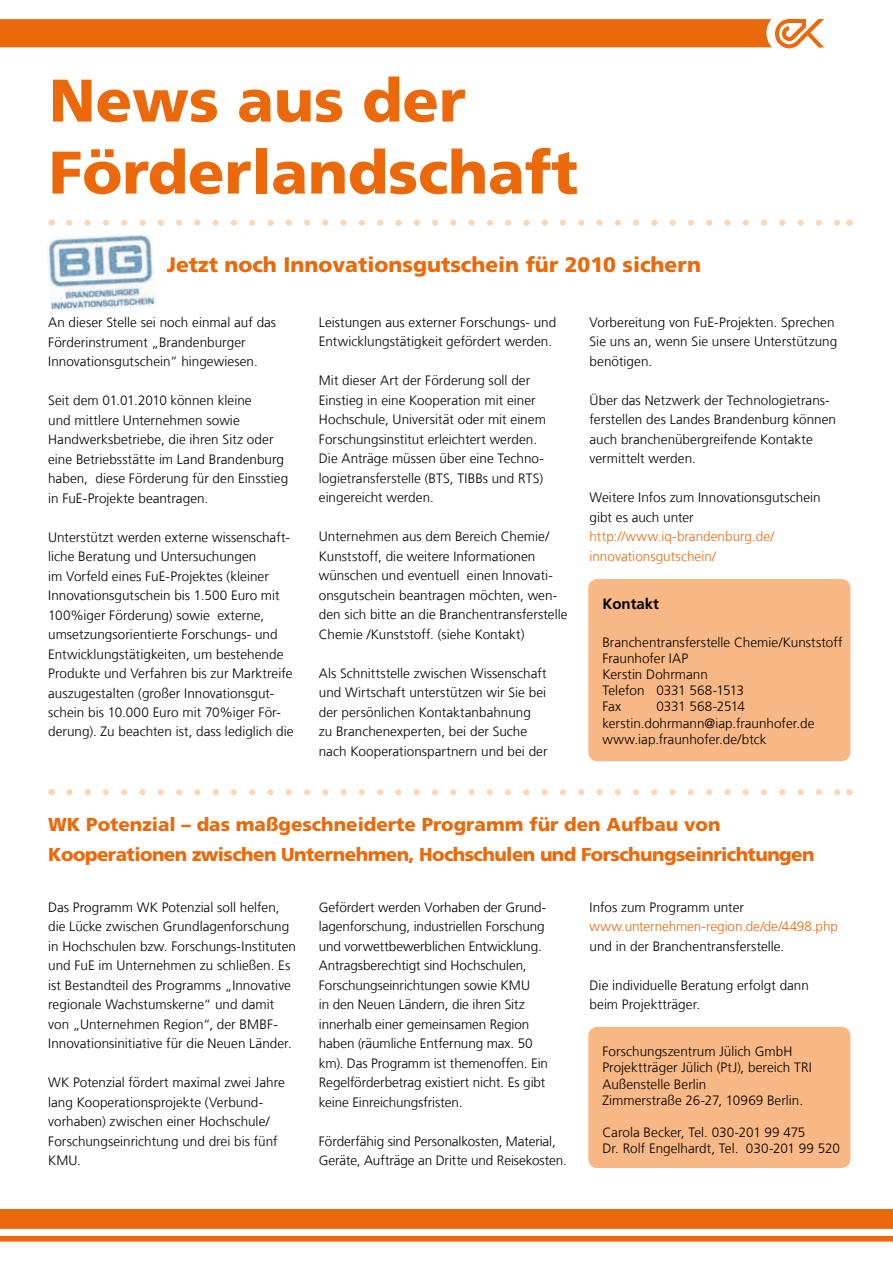
<style>
.page{position:relative;width:893px;height:1263px;background:#fff}
.page>*{position:absolute;margin:0;border:0;box-sizing:border-box;transform-origin:0 0}
.t1{font:900 60px/72px "Frutiger LT Com";color:#eb690b}
.t2{font:900 21px "Frutiger LT Com";color:#eb690b}
.t3{font:900 18.75px/30px "Frutiger LT Com";letter-spacing:-.03em;color:#eb690b}
.t4{font:700 15px "Frutiger LT Com";color:#000}
.t5{font:300 13.5px/19.5px "Frutiger LT Com";color:#000}
.t6{font:300 13.5px/19.5px "Frutiger LT Com";color:#eb690b}
</style>
<div class="page">
<div style="left:0;top:19px;width:771px;height:28px;background:#eb690b"></div>
<div style="left:0;top:1236px;width:893px;height:5px;background:#eb690b"></div>
<div style="left:0;top:1209px;width:893px;height:20px;background:#eb690b"></div>
<div style="left:766px;top:12px;width:42px;height:42px;background:#fff;border-radius:50%"></div>
<img style="left:776px;top:19px;width:48px;height:30px">
<svg style="left:69px;top:220px;width:771px;height:6px"></svg>
<svg style="left:69px;top:789px;width:771px;height:6px"></svg>
<div style="left:588px;top:579px;width:262px;height:182px;background:#f7b885;border-radius:9px"></div>
<div style="left:588px;top:1027px;width:262px;height:141px;background:#f7b885;border-radius:9px"></div>
<img style="left:47px;top:233px;width:109px;height:78px">
<h1 class="t1" style="left:49px;top:65px;width:531px">News aus der<br>Förderlandschaft</h1>
<h2 class="t2" style="left:167px;top:252px;width:536px">Jetzt noch Innovationsgutschein für 2010 sichern</h2>
<p class="t5" style="left:48px;top:313px;width:230px">An dieser Stelle sei noch einmal auf das<br>Förderinstrument „Brandenburger<br>Innovationsgutschein“ hingewiesen.</p>
<p class="t5" style="left:48px;top:391px;width:241px">Seit dem 01.01.2010 können kleine<br>und mittlere Unternehmen sowie Handwerksbetriebe, die ihren Sitz oder eine Betriebsstätte im Land Brandenburg haben, diese Förderung für den Einsstieg in FuE-Projekte beantragen.</p>
<p class="t5" style="left:48px;top:527px;width:247px">Unterstützt werden externe wissenschaft&shy;liche Beratung und Untersuchungen<br>im Vorfeld eines FuE-Projektes (kleiner Innovationsgutschein bis 1.500 Euro mit 100%iger Förderung) sowie externe, umsetzungsorientierte Forschungs- und Entwicklungstätigkeiten, um bestehende Produkte und Verfahren bis zur Marktreife auszugestalten (großer Innovationsgut&shy;schein bis 10.000 Euro mit 70%iger För&shy;derung). Zu beachten ist, dass lediglich die</p>
<p class="t5" style="left:319px;top:313px;width:239px">Leistungen aus externer Forschungs- und<br>Entwicklungstätigkeit gefördert werden.</p>
<p class="t5" style="left:319px;top:371px;width:229px">Mit dieser Art der Förderung soll der Einstieg in eine Kooperation mit einer Hochschule, Universität oder mit einem Forschungsinstitut erleichtert werden.<br>Die Anträge müssen über eine Techno&shy;logietransferstelle (BTS, TIBBs und RTS) eingereicht werden.</p>
<p class="t5" style="left:319px;top:527px;width:250px">Unternehmen aus dem Bereich Chemie/ Kunststoff, die weitere Informationen wünschen und eventuell einen Innovati&shy;onsgutschein beantragen möchten, wen&shy;den sich bitte an die Branchentransferstelle Chemie /Kunststoff. (siehe Kontakt)</p>
<p class="t5" style="left:319px;top:664px;width:230px">Als Schnittstelle zwischen Wissenschaft und Wirtschaft unterstützen wir Sie bei der persönlichen Kontaktanbahnung zu Branchenexperten, bei der Suche nach Kooperationspartnern und bei der</p>
<p class="t5" style="left:590px;top:312px;width:249px">Vorbereitung von FuE-Projekten. Sprechen<br>Sie uns an, wenn Sie unsere Unterstützung benötigen.</p>
<p class="t5" style="left:590px;top:390px;width:248px">Über das Netzwerk der Technologietrans&shy;ferstellen des Landes Brandenburg können auch branchenübergreifende Kontakte vermittelt werden.</p>
<p class="t5" style="left:590px;top:488px;width:233px">Weitere Infos zum Innovationsgutschein gibt es auch unter</p>
<p class="t6" style="left:590px;top:527px;width:186px">http://www.iq-brandenburg.de/ innovationsgutschein/</p>
<p class="t4" style="left:602px;top:595px;width:58px">Kontakt</p>
<p class="t5" style="left:602px;top:634px;width:242px;line-height:16.2px">Branchentransferstelle Chemie/Kunststoff<br>Fraunhofer IAP<br>Kerstin Dohrmann<br>Telefon 0331 568-1513<br>Fax</p>
<p class="t5" style="left:602px;top:699px;width:214px;line-height:16.2px;text-indent:54px">0331 568-2514 kerstin.dohrmann@iap.fraunhofer.de www.iap.fraunhofer.de/btck</p>
<h3 class="t3" style="left:48px;top:809px;width:768px">WK Potenzial – das maßgeschneiderte Programm für den Aufbau von<br>Kooperationen zwischen Unternehmen, Hochschulen und Forschungseinrichtungen</h3>
<p class="t5" style="left:48px;top:897px;width:249px">Das Programm WK Potenzial soll helfen, die Lücke zwischen Grundlagenforschung in Hochschulen bzw. Forschungs-Instituten und FuE im Unternehmen zu schließen. Es ist Bestandteil des Programms „Innovative regionale Wachstumskerne“ und damit von „Unternehmen Region“, der BMBF-Innovationsinitiative für die Neuen Länder.</p>
<p class="t5" style="left:48px;top:1073px;width:238px">WK Potenzial fördert maximal zwei Jahre lang Kooperationsprojekte (Verbund&shy;vorhaben) zwischen einer Hochschule/<br>Forschungseinrichtung und drei bis fünf<br>KMU.</p>
<p class="t5" style="left:319px;top:897px;width:231px">Gefördert werden Vorhaben der Grund&shy;lagenforschung, industriellen Forschung und vorwettbewerblichen Entwicklung.<br>Antragsberechtigt sind Hochschulen, Forschungseinrichtungen sowie KMU<br>in den Neuen Ländern, die ihren Sitz innerhalb einer gemeinsamen Region haben (räumliche Entfernung max. 50 km). Das Programm ist themenoffen. Ein Regelförderbetrag existiert nicht. Es gibt keine Einreichungsfristen.</p>
<p class="t5" style="left:319px;top:1131px;width:249px">Förderfähig sind Personalkosten, Material,<br>Geräte, Aufträge an Dritte und Reisekosten.</p>
<p class="t5" style="left:590px;top:897px;width:156px">Infos zum Programm unter</p>
<p class="t6" style="left:590px;top:917px;width:250px">www.unternehmen-region.de/de/4498.php</p>
<p class="t5" style="left:590px;top:936px;width:196px">und in der Branchentransferstelle.</p>
<p class="t5" style="left:590px;top:975px;width:221px">Die individuelle Beratung erfolgt dann beim Projektträger.</p>
<p class="t5" style="left:602px;top:1043px;width:211px;line-height:16.2px">Forschungszentrum Jülich GmbH<br>Projektträger Jülich (PtJ), bereich TRI<br>Außenstelle Berlin<br>Zimmerstraße 26-27, 10969 Berlin.</p>
<p class="t5" style="left:602px;top:1124px;width:239px;line-height:16.2px">Carola Becker, Tel. 030-201 99 475<br>Dr. Rolf Engelhardt, Tel. 030-201 99 520</p>
</div>
